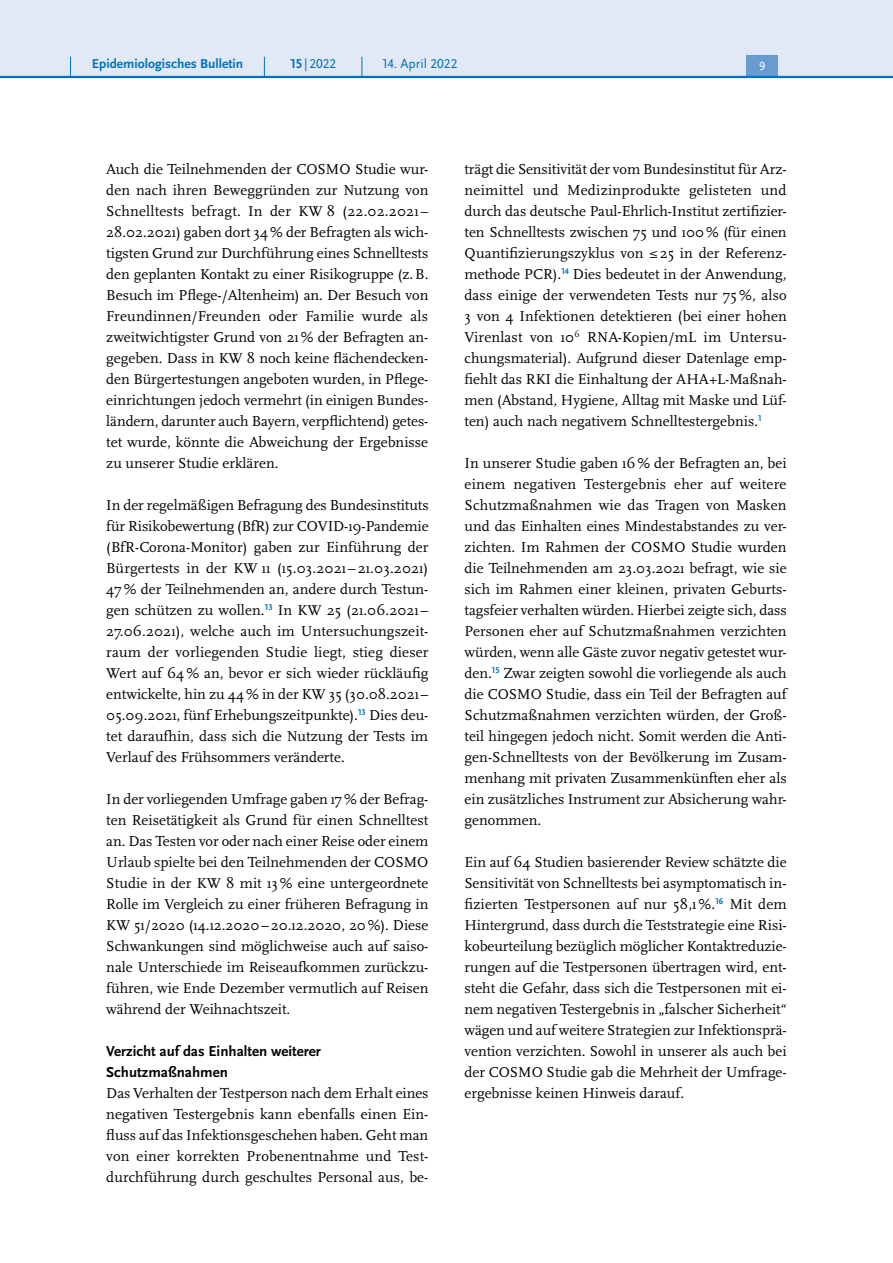
<style>
.page{position:relative;width:893px;height:1263px;background:#fff}
.page>*{position:absolute;margin:0;border:0;box-sizing:border-box;transform-origin:0 0}
.P_-_Fließtext{font:15px/21px "Scala Pro";color:#000;text-align:justify}
.t1{font:700 15px/21px "Scala Sans Pro";color:#000}
.t2{font:700 13.5px "Scala Sans Pro";color:#0072bc}
.t3{font:13.5px "Scala Sans Pro";color:#0072bc}
.t4{font:12.45px "Scala Sans Pro";color:#fff}
.s1{font-weight:700}
</style>
<div class="page">
<div style="left:0;top:0;width:893px;height:77px;background:#e1e8f6"></div>
<div style="left:746px;top:55px;width:32px;height:21px;background:#679bd2"></div>
<hr style="left:0;top:76px;width:893px;height:2px;background:#0072bc">
<svg style="left:70px;top:57px;width:1px;height:19px"></svg>
<svg style="left:264px;top:57px;width:1px;height:19px"></svg>
<svg style="left:362px;top:57px;width:1px;height:19px"></svg>
<p class="t2" style="left:92px;top:55px;width:153px">Epidemiologisches Bulletin</p>
<p class="t3" style="left:290px;top:55px;width:47px"><span class="s1">15</span>|2022</p>
<p class="t3" style="left:383px;top:55px;width:76px">14. April 2022</p>
<p class="t4" style="left:759px;top:59px;width:8px">9</p>
<p class="P_-_Fließtext" style="left:106px;top:158px;width:324px">Auch die Teilnehmenden der COSMO Studie wur&shy;den nach ihren Beweggründen zur Nutzung von Schnelltests befragt. In der KW 8 (22.02.2021 – 28.02.2021) gaben dort 34% der Befragten als wich&shy;tigsten Grund zur Durchführung eines Schnelltests den geplanten Kontakt zu einer Risikogruppe (z.B.<br>Besuch im Pflege-/Altenheim) an. Der Besuch von Freundinnen/Freunden oder Familie wurde als zweitwichtigster Grund von 21% der Befragten an&shy;gegeben. Dass in KW 8 noch keine flächendecken&shy;den Bürgertestungen angeboten wurden, in Pflege&shy;einrichtungen jedoch vermehrt (in einigen Bundes&shy;ländern, darunter auch Bayern, verpflichtend) getes&shy;tet wurde, könnte die Abweichung der Ergebnisse zu unserer Studie erklären.</p>
<p class="P_-_Fließtext" style="left:106px;top:494px;width:324px">In der regelmäßigen Befragung des Bundesinstituts für Risikobewertung (BfR) zur COVID-19-Pandemie (BfR-Corona-Monitor) gaben zur Einführung der Bürgertests in der KW 11 (15.03.2021 – 21.03.2021)<br>47% der Teilnehmenden an, andere durch Testun&shy;gen schützen zu wollen.<sup>13</sup> In KW 25 (21.06.2021 – 27.06.2021), welche auch im Untersuchungszeit&shy;raum der vorliegenden Studie liegt, stieg dieser Wert auf 64% an, bevor er sich wieder rückläufig entwickelte, hin zu 44% in der KW 35 (30.08.2021 – 05.09.2021, fünf Erhebungszeitpunkte).<sup>13</sup> Dies deu&shy;tet daraufhin, dass sich die Nutzung der Tests im Verlauf des Frühsommers veränderte.</p>
<p class="P_-_Fließtext" style="left:106px;top:788px;width:324px">In der vorliegenden Umfrage gaben 17% der Befrag&shy;ten Reisetätigkeit als Grund für einen Schnelltest an. Das Testen vor oder nach einer Reise oder einem Urlaub spielte bei den Teilnehmenden der COSMO Studie in der KW 8 mit 13% eine untergeordnete Rolle im Vergleich zu einer früheren Befragung in KW 51/2020 (14.12.2020–20.12.2020, 20%). Diese Schwankungen sind möglichweise auch auf saiso&shy;nale Unterschiede im Reiseaufkommen zurückzu&shy;führen, wie Ende Dezember vermutlich auf Reisen während der Weihnachtszeit.</p>
<h5 class="t1" style="left:106px;top:1040px;width:216px">Verzicht auf das Einhalten weiterer<br>Schutzmaßnahmen</h5>
<p class="P_-_Fließtext" style="left:106px;top:1082px;width:324px">Das Verhalten der Testperson nach dem Erhalt eines negativen Testergebnis kann ebenfalls einen Ein&shy;fluss auf das Infektionsgeschehen haben. Geht man von einer korrekten Probenentnahme und Test&shy;durchführung durch geschultes Personal aus, be-</p>
<p class="P_-_Fließtext" style="left:465px;top:158px;width:324px">trägt die Sensitivität der vom Bundesinstitut für Arz&shy;neimittel und Medizinprodukte gelisteten und durch das deutsche Paul-Ehrlich-Institut zertifizier&shy;ten Schnelltests zwischen 75 und 100% (für einen Quantifizierungszyklus von ≤ 25 in der Referenz&shy;methode PCR).<sup>14</sup> Dies bedeutet in der Anwendung, dass einige der verwendeten Tests nur 75 %, also 3 von 4 Infektionen detektieren (bei einer hohen Virenlast von 10<sup>6</sup> RNA-Kopien/mL im Untersu&shy;chungsmaterial). Aufgrund dieser Datenlage emp&shy;fiehlt das RKI die Einhaltung der AHA+L-Maßnah&shy;men (Abstand, Hygiene, Alltag mit Maske und Lüf&shy;ten) auch nach negativem Schnelltestergebnis.<sup>1</sup></p>
<p class="P_-_Fließtext" style="left:465px;top:452px;width:324px">In unserer Studie gaben 16% der Befragten an, bei einem negativen Testergebnis eher auf weitere Schutzmaßnahmen wie das Tragen von Masken und das Einhalten eines Mindestabstandes zu ver&shy;zichten. Im Rahmen der COSMO Studie wurden die Teilnehmenden am 23.03.2021 befragt, wie sie sich im Rahmen einer kleinen, privaten Geburts&shy;tagsfeier verhalten würden. Hierbei zeigte sich, dass Personen eher auf Schutzmaßnahmen verzichten würden, wenn alle Gäste zuvor negativ getestet wur&shy;den.<sup>15</sup> Zwar zeigten sowohl die vorliegende als auch die COSMO Studie, dass ein Teil der Befragten auf Schutzmaßnahmen verzichten würden, der Groß&shy;teil hingegen jedoch nicht. Somit werden die Anti&shy;gen-Schnelltests von der Bevölkerung im Zusam&shy;menhang mit privaten Zusammenkünften eher als ein zusätzliches Instrument zur Absicherung wahr&shy;genommen.</p>
<p class="P_-_Fließtext" style="left:465px;top:851px;width:324px">Ein auf 64 Studien basierender Review schätzte die Sensitivität von Schnelltests bei asymptomatisch in&shy;fizierten Testpersonen auf nur 58,1%.<sup>16</sup> Mit dem Hintergrund, dass durch die Teststrategie eine Risi&shy;kobeurteilung bezüglich möglicher Kontaktreduzie&shy;rungen auf die Testpersonen übertragen wird, ent&shy;steht die Gefahr, dass sich die Testpersonen mit ei&shy;nem negativen Testergebnis in „falscher Sicherheit“ wägen und auf weitere Strategien zur Infektionsprä&shy;vention verzichten. Sowohl in unserer als auch bei der COSMO Studie gab die Mehrheit der Umfrage&shy;ergebnisse keinen Hinweis darauf.</p>
</div>
